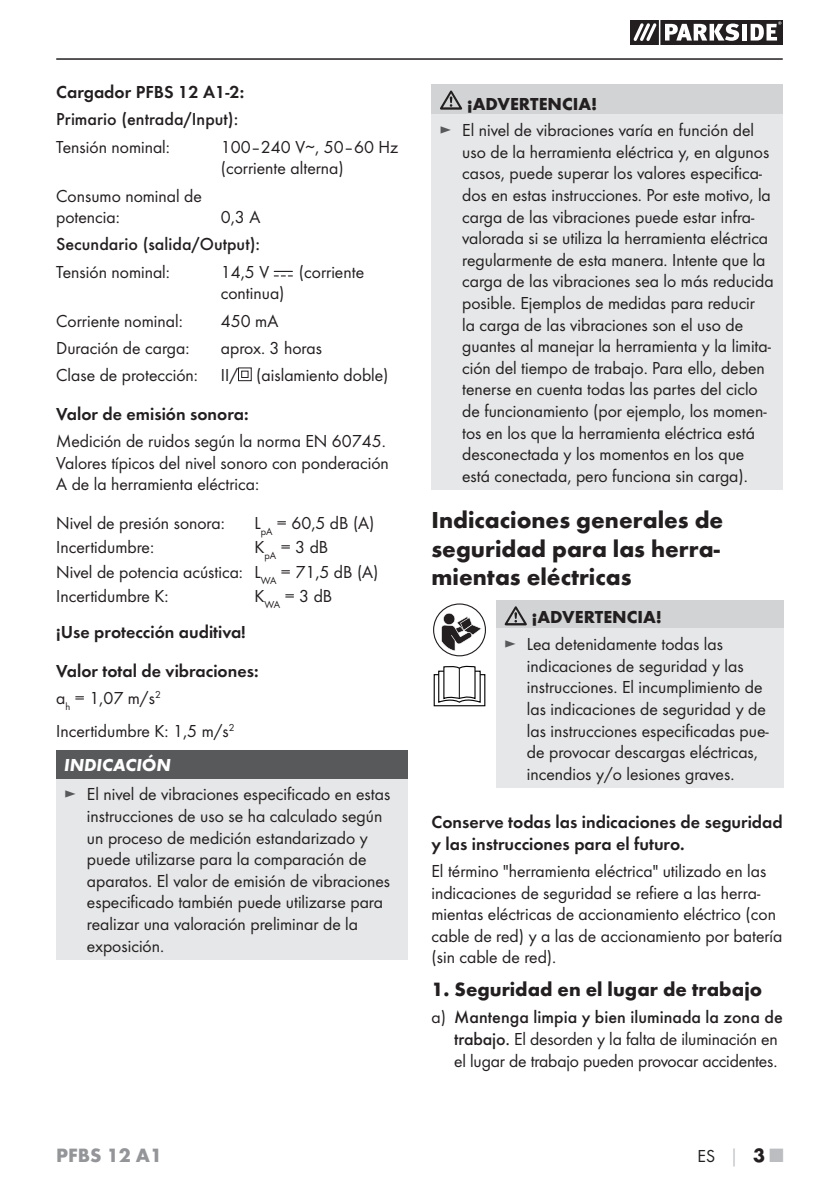
<style>
.page{position:relative;width:839px;height:1190px;background:#fff}
.page>*{position:absolute;margin:0;border:0;box-sizing:border-box;transform-origin:0 0}
.t1{font:700 24px/28.8px "Futura";color:#231f20}
.t2{font:700 20px "Futura";color:#231f20}
.t3{font:700 20px "Futura";color:#939598}
.t4{font:18px/21.6px "Futura Boo";color:#231f20}
.t5{font:18px/38.6px "Futura Dem";color:#231f20}
.t6{font:500 18px "Futura";color:#231f20}
.t7{font:700 18px "Futura";color:#231f20}
.t8{font:italic 700 18px "Futura";color:#fff}
.s1{color:#58595b}
.s2{font-family:"Futura Boo";font-weight:400}
.s3{font-family:"Futura";font-weight:500}
.s4{font-family:"Futura";font-weight:700;color:#bbbdc0}
.s5{font-family:"Futura";font-weight:700;font-size:20px}
.s6{font-family:"Futura";font-weight:700;font-size:20px;color:#bbbdc0}
</style>
<div class="page">
<hr style="left:56px;top:58px;width:726px;height:2px;background:#231f20">
<svg style="left:630px;top:20px;width:152px;height:25px"></svg>
<hr style="left:658px;top:20px;width:2px;height:25px;background:#fff">
<svg style="left:274px;top:271px;width:18px;height:5px"></svg>
<svg style="left:238px;top:367px;width:14px;height:14px"></svg>
<div style="left:56px;top:750px;width:351px;height:29px;background:#58595b"></div>
<div style="left:56px;top:779px;width:351px;height:180px;background:#e6e7e8"></div>
<div style="left:431px;top:85px;width:351px;height:30px;background:#d1d3d4"></div>
<div style="left:431px;top:115px;width:351px;height:375px;background:#e6e7e8"></div>
<svg style="left:440px;top:91px;width:22px;height:19px"></svg>
<div style="left:433px;top:674px;width:52px;height:32px;border:1px solid #000"></div>
<svg style="left:437px;top:665px;width:44px;height:38px"></svg>
<hr style="left:458px;top:668px;width:1px;height:30px;background:#231f20">
<svg style="left:433px;top:604px;width:52px;height:52px"></svg>
<div style="left:433px;top:603px;width:52px;height:53px;border:1px solid #231f20;border-radius:50%"></div>
<svg style="left:441px;top:613px;width:40px;height:38px"></svg>
<div style="left:496px;top:600px;width:287px;height:28px;background:#d1d3d4"></div>
<div style="left:496px;top:628px;width:287px;height:160px;background:#e6e7e8"></div>
<svg style="left:504px;top:606px;width:22px;height:19px"></svg>
<p class="t5" style="left:56px;top:74px;width:189px">Cargador PFBS 12 A1-2:</p>
<p class="t6" style="left:56px;top:111px;width:183px">Primario (entrada/Input):</p>
<p class="t4" style="left:56px;top:137px;width:115px">Tensión nominal:</p>
<p class="t4" style="left:221px;top:137px;width:179px">100–240 V∼, 50–60 Hz (corriente alterna)</p>
<p class="t4" style="left:56px;top:186px;width:147px">Consumo nominal de potencia:</p>
<p class="t4" style="left:221px;top:207px;width:41px">0,3 A</p>
<p class="t6" style="left:56px;top:236px;width:205px">Secundario (salida/Output):</p>
<p class="t4" style="left:56px;top:262px;width:115px">Tensión nominal:</p>
<p class="t4" style="left:221px;top:262px;width:50px">14,5 V</p>
<p class="t4" style="left:299px;top:262px;width:67px">(corriente</p>
<p class="t4" style="left:221px;top:283px;width:65px">continua)</p>
<p class="t4" style="left:56px;top:311px;width:128px">Corriente nominal:</p>
<p class="t4" style="left:221px;top:311px;width:59px">450 mA</p>
<p class="t4" style="left:56px;top:338px;width:135px">Duración de carga:</p>
<p class="t4" style="left:221px;top:338px;width:103px">aprox. 3 horas</p>
<p class="t4" style="left:56px;top:365px;width:143px">Clase de protección:</p>
<p class="t4" style="left:221px;top:365px;width:169px">II/ (aislamiento doble)</p>
<p class="t5" style="left:56px;top:395px;width:194px">Valor de emisión sonora:</p>
<p class="t4" style="left:56px;top:431px;width:334px">Medición de ruidos según la norma EN 60745.<br>Valores típicos del nivel sonoro con ponderación<br>A de la herramienta eléctrica:</p>
<p class="t4" style="left:56px;top:513px;width:170px">Nivel de presión sonora:</p>
<p class="t4" style="left:254px;top:513px;width:121px">L<sub>pA</sub> = 60,5 dB (A)</p>
<p class="t4" style="left:56px;top:537px;width:99px">Incertidumbre:</p>
<p class="t4" style="left:56px;top:536px;width:323px;line-height:24.4px;text-indent:198px">K<sub>pA</sub> = 3 dB<br>Nivel de potencia acústica: L<sub>WA</sub> = 71,5 dB (A)<br>Incertidumbre K:</p>
<p class="t4" style="left:254px;top:586px;width:79px">K<sub>WA</sub> = 3 dB</p>
<p class="t5" style="left:56px;top:614px;width:204px">¡Use protección auditiva!<br>Valor total de vibraciones:</p>
<p class="t4" style="left:56px;top:682px;width:180px;line-height:33px">a<sub>h</sub> = 1,07 m/s<sup>2<br></sup>Incertidumbre K: 1,5 m/s<sup>2</sup></p>
<p class="t8" style="left:64px;top:758px;width:108px">INDICACIÓN</p>
<p class="t4" style="left:87px;top:784px;width:305px;text-indent:-23px"><span class="s1">►</span> El nivel de vibraciones especificado en estas instrucciones de uso se ha calculado según un proceso de medición estandarizado y puede utilizarse para la comparación de aparatos. El valor de emisión de vibraciones especificado también puede utilizarse para realizar una valoración preliminar de la exposición.</p>
<p class="t7" style="left:466px;top:97px;width:132px">¡ADVERTENCIA!</p>
<p class="t4" style="left:462px;top:120px;width:313px;text-indent:-23px"><span class="s1">►</span> El nivel de vibraciones varía en función del uso de la herramienta eléctrica y, en algunos casos, puede superar los valores especifica&shy;dos en estas instrucciones. Por este motivo, la carga de las vibraciones puede estar infra&shy;valorada si se utiliza la herramienta eléctrica regularmente de esta manera. Intente que la carga de las vibraciones sea lo más reducida posible. Ejemplos de medidas para reducir<br>la carga de las vibraciones son el uso de guantes al manejar la herramienta y la limita&shy;ción del tiempo de trabajo. Para ello, deben tenerse en cuenta todas las partes del ciclo de funcionamiento (por ejemplo, los momen&shy;tos en los que la herramienta eléctrica está desconectada y los momentos en los que está conectada, pero funciona sin carga).</p>
<h1 class="t1" style="left:431px;top:507px;width:293px">Indicaciones generales de seguridad para las herra&shy;mientas eléctricas</h1>
<p class="t7" style="left:531px;top:610px;width:132px">¡ADVERTENCIA!</p>
<p class="t4" style="left:526px;top:634px;width:243px;text-indent:-23px"><span class="s1">►</span> Lea detenidamente todas las indicaciones de seguridad y las instrucciones. El incumplimiento de las indicaciones de seguridad y de las instrucciones especificadas pue&shy;de provocar descargas eléctricas, incendios y/o lesiones graves.</p>
<p class="t5" style="left:431px;top:812px;width:352px;line-height:21.6px">Conserve todas las indicaciones de seguridad y las instrucciones para el futuro.</p>
<p class="t4" style="left:431px;top:861px;width:352px">El término "herramienta eléctrica" utilizado en las indicaciones de seguridad se refiere a las herra&shy;mientas eléctricas de accionamiento eléctrico (con cable de red) y a las de accionamiento por batería (sin cable de red).</p>
<p class="t2" style="left:431px;top:981px;width:332px">1. Seguridad en el lugar de trabajo</p>
<p class="t6" style="left:431px;top:1009px;width:352px"><span class="s2">a)</span> Mantenga limpia y bien iluminada la zona de</p>
<p class="t4" style="left:454px;top:1029px;width:325px"><span class="s3">trabajo.</span> El desorden y la falta de iluminación en el lugar de trabajo pueden provocar accidentes.</p>
<p class="t3" style="left:56px;top:1147px;width:107px">PFBS 12 A1</p>
<p class="t4" style="left:697px;top:1146px;width:87px">ES <span class="s4">│</span> <span class="s5">3</span><span class="s6">■</span></p>
</div>
